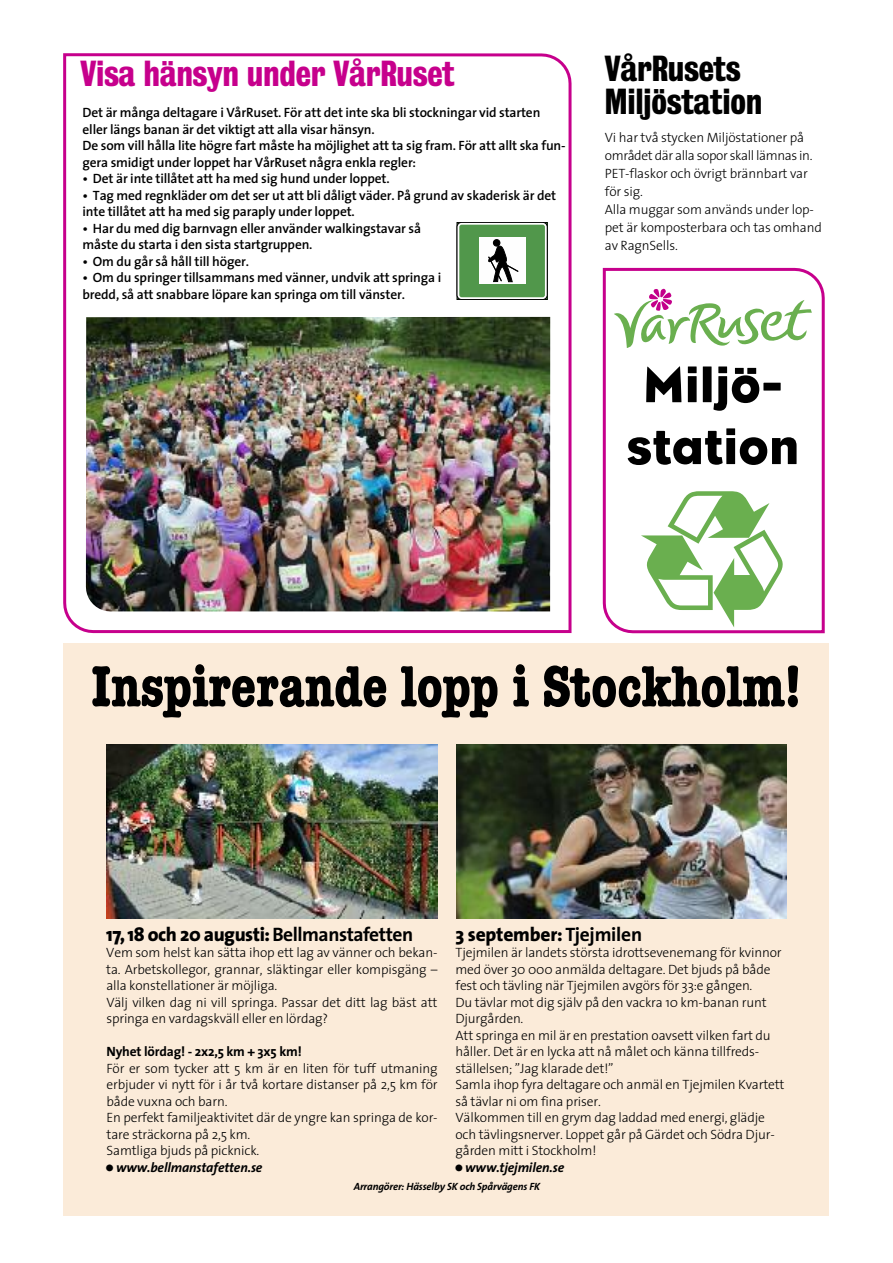
<style>
.page{position:relative;width:893px;height:1263px;background:#fff}
.page>*{position:absolute;margin:0;border:0;box-sizing:border-box;transform-origin:0 0}
.t1{font:700 condensed 60px "American Typewriter";letter-spacing:-.01em;color:#000}
.t2{font:51.6px/61.9px "Bureau Eagle";color:#000;text-align:center}
.t3{font:33px "Bureau Grot Three Seven";letter-spacing:-.01em;color:#c6008c}
.t4{font:33px/33px "Bureau Grot Three Seven";letter-spacing:-.01em;color:#000}
.t5{font:800 19.5px "The Sans";letter-spacing:-.025em;color:#000}
.t6{font:300 13.5px/16.5px "The Sans";letter-spacing:-.01em;color:#000}
.t7{font:600 13.5px/16.5px "The Sans";letter-spacing:-.01em;color:#000}
.t8{font:italic 700 13.5px "The Sans";letter-spacing:-.01em;color:#000}
.t9{font:700 13.5px "The Sans";letter-spacing:-.01em;color:#000}
.t10{font:italic 700 10.5px "The Sans";letter-spacing:-.01em;color:#000}
.s1{font-weight:700}
</style>
<div class="page">
<svg style="left:63px;top:53px;width:509px;height:580px"></svg>
<svg style="left:603px;top:268px;width:222px;height:365px"></svg>
<div style="left:64px;top:643px;width:765px;height:572px;background:#fbebd9"></div>
<img style="left:107px;top:744px;width:330px;height:174px">
<img style="left:456px;top:744px;width:330px;height:174px">
<div style="left:457px;top:222px;width:90px;height:78px;background:#d3e4d2;border-radius:5px"></div>
<div style="left:457px;top:222px;width:90px;height:78px;border:1px solid #000;border-radius:5px"></div>
<div style="left:459px;top:225px;width:86px;height:72px;background:#51974b;border-radius:2px"></div>
<div style="left:479px;top:238px;width:46px;height:46px;background:#fefefe"></div>
<svg style="left:488px;top:245px;width:31px;height:37px"></svg>
<div style="left:493px;top:240px;width:7px;height:6px;background:#000;border-radius:50%"></div>
<div style="left:493px;top:239px;width:7px;height:7px;border:1px solid #000;border-radius:50%"></div>
<img style="left:86px;top:317px;width:464px;height:294px">
<h3 class="t3" style="left:80px;top:55px;width:376px">Visa hänsyn under VårRuset</h3>
<p class="t7" style="left:83px;top:106px;width:485px">Det är många deltagare i VårRuset. För att det inte ska bli stockningar vid starten eller längs banan är det viktigt att alla visar hänsyn.<br>De som vill hålla lite högre fart måste ha möjlighet att ta sig fram. För att allt ska fun&shy;gera smidigt under loppet har VårRuset några enkla regler:</p>
<p class="t7" style="left:83px;top:172px;width:309px">• Det är inte tillåtet att ha med sig hund under loppet.</p>
<p class="t7" style="left:83px;top:188px;width:475px">• Tag med regnkläder om det ser ut att bli dåligt väder. På grund av skaderisk är det inte tillåtet att ha med sig paraply under loppet.</p>
<p class="t7" style="left:83px;top:221px;width:340px">• Har du med dig barnvagn eller använder walkingstavar så måste du starta i den sista startgruppen.</p>
<p class="t7" style="left:83px;top:254px;width:168px">• Om du går så håll till höger.</p>
<p class="t7" style="left:83px;top:271px;width:360px">• Om du springer tillsammans med vänner, undvik att springa i bredd, så att snabbare löpare kan springa om till vänster.</p>
<h3 class="t4" style="left:605px;top:53px;width:159px">VårRusets<br>Miljöstation</h3>
<p class="t6" style="left:605px;top:130px;width:219px;line-height:18px">Vi har två stycken Miljöstationer på området där alla sopor skall lämnas in.<br>PET-flaskor och övrigt brännbart var för sig.<br>Alla muggar som används under lop&shy;pet är komposterbara och tas omhand av RagnSells.</p>
<h2 class="t2" style="left:626px;top:353px;width:175px">Miljö&shy;station</h2>
<h1 class="t1" style="left:91px;top:638px;width:712px">Inspirerande lopp i Stockholm!</h1>
<h3 class="t5" style="left:106px;top:926px;width:308px">17,18 och 20 augusti:<span class="s1">Bellmanstafetten</span></h3>
<p class="t6" style="left:106px;top:946px;width:333px">Vem som helst kan sätta ihop ett lag av vänner och bekan&shy;ta. Arbetskollegor, grannar, släktingar eller kompisgäng – alla konstellationer är möjliga.<br>Välj vilken dag ni vill springa. Passar det ditt lag bäst att springa en vardagskväll eller en lördag?</p>
<p class="t9" style="left:106px;top:1046px;width:197px">Nyhet lördag! - 2x2,5 km + 3x5 km!</p>
<p class="t6" style="left:106px;top:1061px;width:333px">För er som tycker att 5 km är en liten för tuff utmaning erbjuder vi nytt för i år två kortare distanser på 2,5 km för både vuxna och barn.<br>En perfekt familjeaktivitet där de yngre kan springa de kor&shy;tare sträckorna på 2,5 km.<br>Samtliga bjuds på picknick.</p>
<p class="t8" style="left:106px;top:1162px;width:158px">● www.bellmanstafetten.se</p>
<h3 class="t5" style="left:455px;top:926px;width:188px">3 september: <span class="s1">Tjejmilen</span></h3>
<p class="t6" style="left:455px;top:946px;width:331px">Tjejmilen är landets största idrottsevenemang för kvinnor med över 30 000 anmälda deltagare. Det bjuds på både fest och tävling när Tjejmilen avgörs för 33:e gången.<br>Du tävlar mot dig själv på den vackra 10 km-banan runt Djurgården.<br>Att springa en mil är en prestation oavsett vilken fart du håller. Det är en lycka att nå målet och känna tillfreds&shy;ställelsen; ”Jag klarade det!”<br>Samla ihop fyra deltagare och anmäl en Tjejmilen Kvartett så tävlar ni om fina priser.<br>Välkommen till en grym dag laddad med energi, glädje och tävlingsnerver. Loppet går på Gärdet och Södra Djur&shy;gården mitt i Stockholm!</p>
<p class="t8" style="left:455px;top:1162px;width:110px">● www.tjejmilen.se</p>
<p class="t10" style="left:354px;top:1182px;width:188px">Arrangörer: Hässelby SK och Spårvägens FK</p>
</div>
